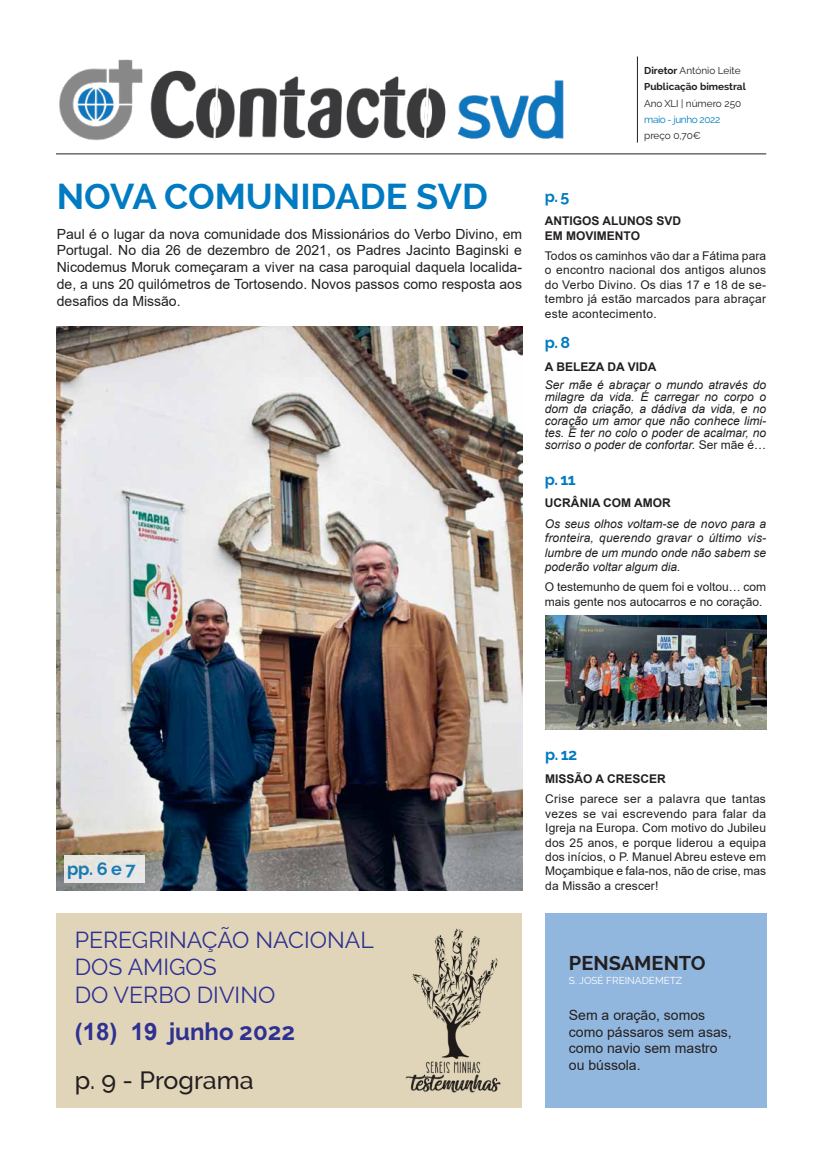
<style>
.page{position:relative;width:823px;height:1163px;background:#fff}
.page>*{position:absolute;margin:0;border:0;box-sizing:border-box;transform-origin:0 0}
.t1{font:700 36px "Raleway";color:#007bc1}
.t2{font:500 25px "Raleway";color:#231f20}
.t3{font:700 24px "Raleway";color:#2e3092}
.t4{font:23px/27.6px "Raleway";color:#2e3092}
.t5{font:700 20px "Raleway";color:#231f20}
.t6{font:700 18px "Raleway";color:#007bc1}
.t7{font:700 16px "Raleway";color:#007bc1}
.t8{font:14px/16.8px "Arial";color:#231f20;text-align:justify}
.t9{font:12px/14.4px "Arial";color:#231f20;text-align:justify}
.t10{font:italic 12px/12px "Arial";color:#231f20;text-align:justify}
.t11{font:700 12px/14.4px "Arial";color:#231f20}
.t12{font:700 10px/16.3px "Raleway";color:#231f20}
.t13{font:10px "Raleway";letter-spacing:-.005em;color:#231f20}
.t14{font:10px "Raleway";color:#fff}
.t15{font:10px "Raleway";letter-spacing:-.04em;color:#007bc1}
.s1{font-weight:400}
.s2{font-style:normal}
.s3{font-family:"Arial"}
</style>
<div class="page">
<img style="left:59px;top:59px;width:505px;height:82px">
<hr style="left:637px;top:56px;width:1px;height:87px;background:#231f20">
<div style="left:544px;top:913px;width:221px;height:194px;background:#92b7de"></div>
<img style="left:57px;top:327px;width:465px;height:563px">
<div style="left:64px;top:855px;width:81px;height:27px;background:#e6e6e5"></div>
<hr style="left:56px;top:154px;width:709px;height:1px;background:#231f20">
<div style="left:57px;top:913px;width:465px;height:194px;background:#e1d5b9"></div>
<img style="left:545px;top:615px;width:220px;height:113px">
<img style="left:405px;top:928px;width:96px;height:165px">
<h1 class="t1" style="left:57px;top:176px;width:432px">NOVA COMUNIDADE SVD</h1>
<p class="t8" style="left:57px;top:225px;width:466px">Paul é o lugar da nova comunidade dos Missionários do Verbo Divino, em Portugal. No dia 26 de dezembro de 2021, os Padres Jacinto Baginski e Nicodemus Moruk começaram a viver na casa paroquial daquela localida&shy;de, a uns 20 quilómetros de Tortosendo. Novos passos como resposta aos desafios da Missão.</p>
<p class="t12" style="left:643px;top:62px;width:103px">Diretor <span class="s1">António Leite<br></span>Publicação bimestral</p>
<p class="t13" style="left:643px;top:97px;width:98px">Ano XLI | número 250</p>
<p class="t15" style="left:643px;top:113px;width:78px">maio - junho 2022</p>
<p class="t13" style="left:643px;top:130px;width:58px">preço 0,70€</p>
<h3 class="t7" style="left:544px;top:187px;width:26px">p. 5</h3>
<p class="t11" style="left:544px;top:214px;width:138px">ANTIGOS ALUNOS SVD<br>EM MOVIMENTO</p>
<p class="t9" style="left:544px;top:248px;width:223px">Todos os caminhos vão dar a Fátima para o encontro nacional dos antigos alunos do Verbo Divino. Os dias 17 e 18 de se&shy;tembro já estão marcados para abraçar este acontecimento.</p>
<h3 class="t7" style="left:544px;top:333px;width:27px">p. 8</h3>
<p class="t11" style="left:544px;top:359px;width:113px">A BELEZA DA VIDA</p>
<p class="t10" style="left:544px;top:378px;width:223px">Ser mãe é abraçar o mundo através do milagre da vida. É carregar no corpo o dom da criação, a dádiva da vida, e no coração um amor que não conhece limi&shy;tes. É ter no colo o poder de acalmar, no sorriso o poder de confortar. <span class="s2">Ser mãe é…</span></p>
<h3 class="t7" style="left:544px;top:469px;width:32px">p. 11</h3>
<p class="t11" style="left:544px;top:496px;width:127px">UCRÂNIA COM AMOR</p>
<p class="t10" style="left:544px;top:516px;width:223px;line-height:14.4px">Os seus olhos voltam-se de novo para a fronteira, querendo gravar o último vis&shy;lumbre de um mundo onde não sabem se poderão voltar algum dia.</p>
<p class="t9" style="left:544px;top:580px;width:223px">O testemunho de quem foi e voltou… com mais gente nos autocarros e no coração.</p>
<h3 class="t6" style="left:67px;top:858px;width:70px">pp. 6 e 7</h3>
<h3 class="t4" style="left:75px;top:925px;width:300px">PEREGRINAÇÃO NACIONAL<br>DOS AMIGOS<br>DO VERBO DIVINO</h3>
<h3 class="t3" style="left:75px;top:1018px;width:222px"><span class="s3">(18) 19</span> junho 2022</h3>
<h2 class="t2" style="left:75px;top:1065px;width:180px">p. 9 - Programa</h2>
<h3 class="t7" style="left:545px;top:745px;width:33px">p. 12</h3>
<p class="t11" style="left:545px;top:771px;width:122px">MISSÃO A CRESCER</p>
<p class="t9" style="left:545px;top:791px;width:222px">Crise parece ser a palavra que tantas vezes se vai escrevendo para falar da Igreja na Europa. Com motivo do Jubileu dos 25 anos, e porque liderou a equipa dos inícios, o P. Manuel Abreu esteve em Moçambique e fala-nos, não de crise, mas da Missão a crescer!</p>
<h3 class="t5" style="left:568px;top:951px;width:138px">PENSAMENTO</h3>
<p class="t14" style="left:568px;top:974px;width:115px">S. JOSÉ FREINADEMETZ</p>
<p class="t8" style="left:568px;top:1006px;width:164px;text-align:left">Sem a oração, somos como pássaros sem asas, como navio sem mastro ou bússola.</p>
</div>
